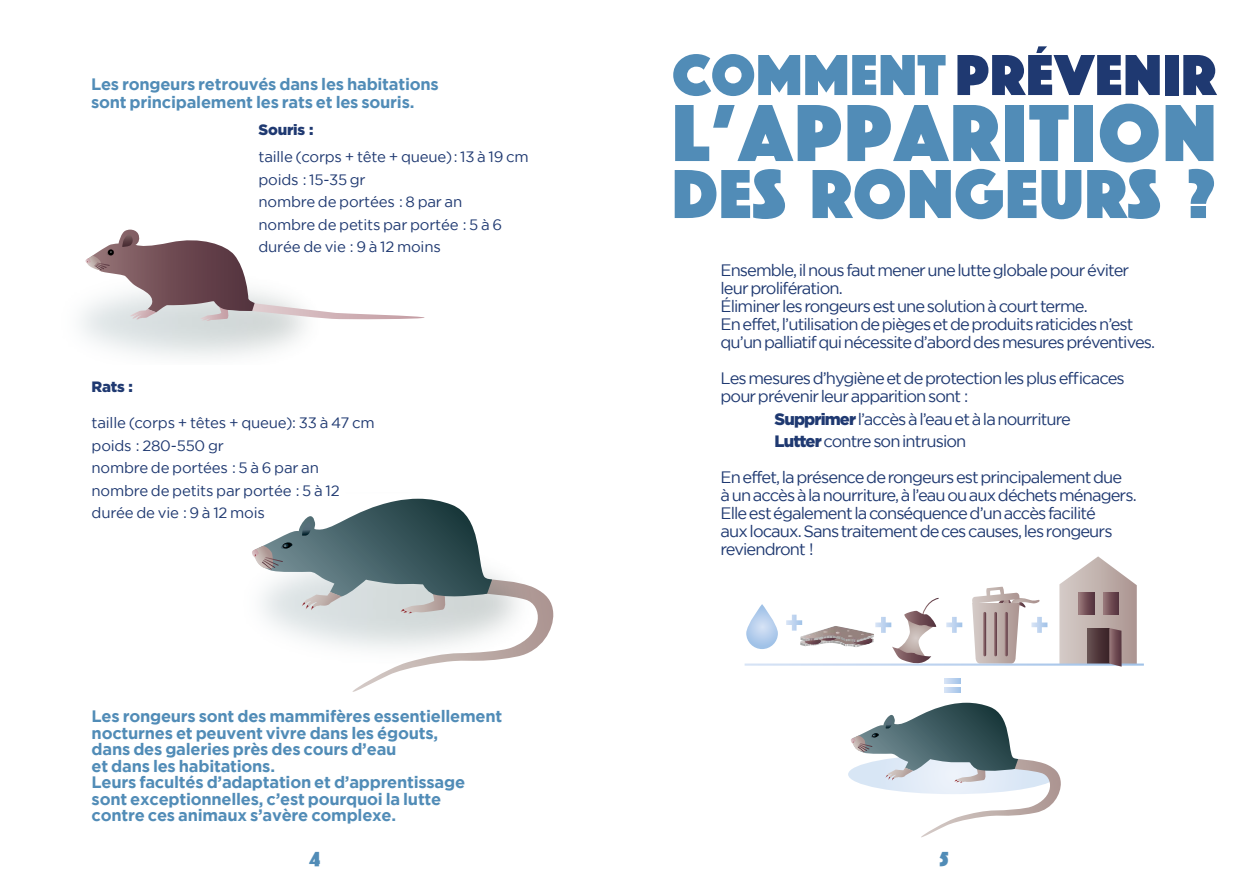
<style>
.page{position:relative;width:1259px;height:893px;background:#fff}
.page>*{position:absolute;margin:0;border:0;box-sizing:border-box;transform-origin:0 0}
.t1{font:84px "Phosphate RR Solid";letter-spacing:.025em;color:#518cb7}
.t2{font:72px "Phosphate RR Solid";letter-spacing:.01em;color:#518cb7}
.t3{font:60px "Phosphate RR Solid";letter-spacing:.01em;color:#1f3971}
.t4{font:21px "Phosphate RR Solid";color:#518cb7}
.t5{font:16.5px/18px "Gotham";letter-spacing:-.055em;color:#1f3971}
.t6{font:700 16.5px/16.5px "Gotham";letter-spacing:-.015em;color:#518cb7}
.t7{font:15px/22.5px "Gotham";letter-spacing:-.015em;color:#1f3971}
.t8{font:900 15px "Gotham";letter-spacing:-.015em;color:#1f3971}
.s1{color:#518cb7}
.s2{font-weight:900}
</style>
<div class="page">
<svg style="left:85px;top:230px;width:340px;height:91px"></svg>
<img style="left:411px;top:498px;width:13px;height:1px">
<svg style="left:252px;top:499px;width:302px;height:193px"></svg>
<svg style="left:746px;top:604px;width:32px;height:45px"></svg>
<svg style="left:1059px;top:556px;width:77px;height:111px;background:#b7a8a7"></svg>
<svg style="left:1103px;top:593px;width:15px;height:21px"></svg>
<svg style="left:946px;top:617px;width:16px;height:16px"></svg>
<svg style="left:972px;top:587px;width:75px;height:77px"></svg>
<svg style="left:944px;top:678px;width:17px;height:5px"></svg>
<svg style="left:944px;top:687px;width:17px;height:5px"></svg>
<svg style="left:848px;top:703px;width:213px;height:135px"></svg>
<svg style="left:786px;top:597px;width:154px;height:69px"></svg>
<p class="t6" style="left:91px;top:74px;width:349px;line-height:18px">Les rongeurs retrouvés dans les habitations sont principalement les rats et les souris.</p>
<p class="t8" style="left:258px;top:121px;width:56px">Souris :</p>
<p class="t7" style="left:258px;top:145px;width:272px">taille (corps + tête + queue): 13 à 19 cm poids : 15-35 gr<br>nombre de portées : 8 par an<br>nombre de petits par portée : 5 à 6 durée de vie : 9 à 12 moins</p>
<p class="t8" style="left:92px;top:378px;width:43px">Rats :</p>
<p class="t7" style="left:92px;top:412px;width:284px">taille (corps + têtes + queue): 33 à 47 cm poids : 280-550 gr<br>nombre de portées : 5 à 6 par an nombre de petits par portée : 5 à 12 durée de vie : 9 à 12 mois</p>
<p class="t6" style="left:92px;top:708px;width:412px">Les rongeurs sont des mammifères essentiellement nocturnes et peuvent vivre dans les égouts,<br>dans des galeries près des cours d’eau<br>et dans les habitations.<br>Leurs facultés d’adaptation et d’apprentissage sont exceptionnelles, c’est pourquoi la lutte<br>contre ces animaux s’avère complexe.</p>
<h3 class="t3" style="left:672px;top:45px;width:546px"><span class="s1">COMMENT</span> PRÉVENIR</h3>
<h1 class="t1" style="left:672px;top:91px;width:546px">L’APPARITION</h1>
<h2 class="t2" style="left:672px;top:158px;width:546px">DES RONGEURS ?</h2>
<p class="t5" style="left:720px;top:261px;width:436px">Ensemble, il nous faut mener une lutte globale pour éviter leur prolifération.<br>Éliminer les rongeurs est une solution à court terme.<br>En effet, l’utilisation de pièges et de produits raticides n’est qu’un palliatif qui nécessite d’abord des mesures préventives.</p>
<p class="t5" style="left:720px;top:369px;width:406px">Les mesures d’hygiène et de protection les plus efficaces pour prévenir leur apparition sont :</p>
<p class="t5" style="left:774px;top:407px;width:298px;line-height:22.5px"><span class="s2">Supprimer</span> l’accès à l’eau et à la nourriture<br><span class="s2">Lutter</span> contre son intrusion</p>
<p class="t5" style="left:720px;top:468px;width:418px">En effet, la présence de rongeurs est principalement due<br>à un accès à la nourriture, à l’eau ou aux déchets ménagers.<br>Elle est également la conséquence d’un accès facilité<br>aux locaux. Sans traitement de ces causes, les rongeurs reviendront !</p>
<p class="t4" style="left:309px;top:848px;width:12px">4</p>
<p class="t4" style="left:940px;top:848px;width:10px">5</p>
</div>
